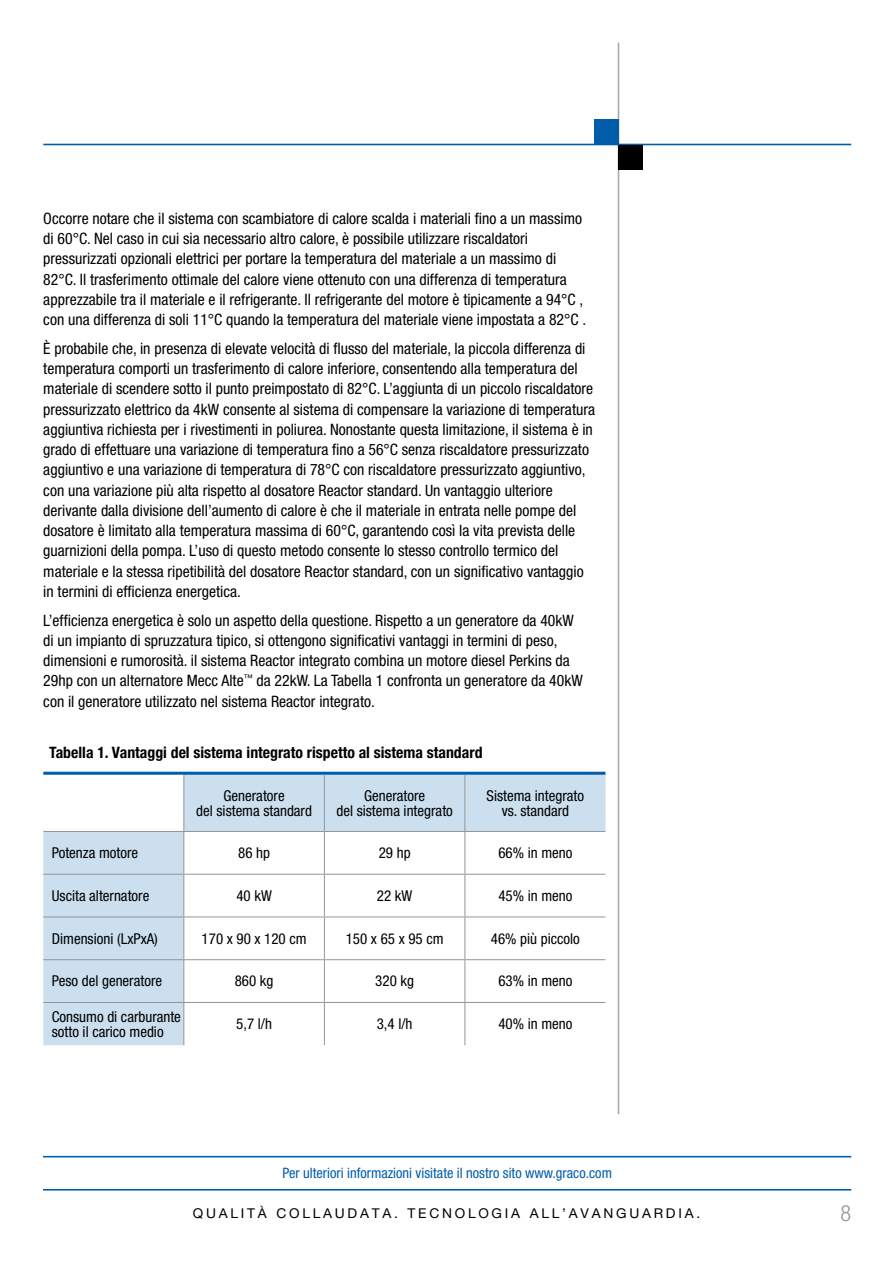
<style>
.page{position:relative;width:893px;height:1263px;background:#fff}
.page>*{position:absolute;margin:0;border:0;box-sizing:border-box;transform-origin:0 0}
.t1{font:300 condensed 22.35px "Helvetica Neue LT Std";color:#939598}
.t2{font:condensed 15.75px/20.2px "Helvetica Neue LT Std";color:#000}
.t3{font:700 condensed 15.75px "Helvetica Neue LT Std";color:#000}
.t4{font:condensed 15px/15px "Helvetica Neue LT Std";color:#000;text-align:center}
.t5{font:condensed 14.4px "Helvetica Neue LT Std";color:#005daa}
.t6{font:13.5px "Helvetica Neue LT Std";letter-spacing:.2em;color:#000}
</style>
<div class="page">
<hr style="left:618px;top:43px;width:1px;height:1071px;background:#a7a9ac">
<hr style="left:43px;top:144px;width:808px;height:1px;background:#005daa">
<div style="left:618px;top:145px;width:24px;height:25px;background:#000"></div>
<div style="left:595px;top:119px;width:24px;height:25px;background:#005daa"></div>
<hr style="left:43px;top:1189px;width:808px;height:1px;background:#005daa">
<hr style="left:43px;top:1156px;width:808px;height:1px;background:#005daa">
<svg style="left:43px;top:775px;width:562px;height:270px"></svg>
<hr style="left:43px;top:831px;width:281px;height:1px;background:#939598">
<hr style="left:465px;top:831px;width:140px;height:1px;background:#939598">
<hr style="left:183px;top:775px;width:1px;height:56px;background:#939598">
<hr style="left:183px;top:832px;width:1px;height:42px;background:#939598">
<hr style="left:183px;top:874px;width:1px;height:42px;background:#939598">
<hr style="left:183px;top:917px;width:1px;height:42px;background:#939598">
<hr style="left:183px;top:960px;width:1px;height:42px;background:#939598">
<hr style="left:183px;top:1003px;width:1px;height:42px;background:#939598">
<hr style="left:43px;top:916px;width:281px;height:1px;background:#939598">
<hr style="left:465px;top:916px;width:140px;height:1px;background:#939598">
<hr style="left:43px;top:959px;width:281px;height:1px;background:#939598">
<hr style="left:465px;top:959px;width:140px;height:1px;background:#939598">
<hr style="left:43px;top:1002px;width:281px;height:1px;background:#939598">
<hr style="left:465px;top:1002px;width:140px;height:1px;background:#939598">
<hr style="left:43px;top:772px;width:562px;height:3px;background:#005daa">
<hr style="left:43px;top:874px;width:281px;height:1px;background:#939598">
<hr style="left:465px;top:874px;width:140px;height:1px;background:#939598">
<hr style="left:324px;top:831px;width:141px;height:1px;background:#939598">
<hr style="left:324px;top:874px;width:141px;height:1px;background:#939598">
<hr style="left:324px;top:916px;width:141px;height:1px;background:#939598">
<hr style="left:324px;top:959px;width:141px;height:1px;background:#939598">
<hr style="left:324px;top:1002px;width:141px;height:1px;background:#939598">
<hr style="left:324px;top:775px;width:1px;height:56px;background:#939598">
<hr style="left:465px;top:775px;width:1px;height:56px;background:#939598">
<hr style="left:324px;top:832px;width:1px;height:42px;background:#939598">
<hr style="left:465px;top:832px;width:1px;height:42px;background:#939598">
<hr style="left:324px;top:874px;width:1px;height:42px;background:#939598">
<hr style="left:465px;top:874px;width:1px;height:42px;background:#939598">
<hr style="left:324px;top:917px;width:1px;height:42px;background:#939598">
<hr style="left:465px;top:917px;width:1px;height:42px;background:#939598">
<hr style="left:324px;top:960px;width:1px;height:42px;background:#939598">
<hr style="left:465px;top:960px;width:1px;height:42px;background:#939598">
<hr style="left:324px;top:1003px;width:1px;height:42px;background:#939598">
<hr style="left:465px;top:1003px;width:1px;height:42px;background:#939598">
<p class="t2" style="left:43px;top:210px;width:544px">Occorre notare che il sistema con scambiatore di calore scalda i materiali fino a un massimo di 60°C. Nel caso in cui sia necessario altro calore, è possibile utilizzare riscaldatori pressurizzati opzionali elettrici per portare la temperatura del materiale a un massimo di 82°C. Il trasferimento ottimale del calore viene ottenuto con una differenza di temperatura apprezzabile tra il materiale e il refrigerante. Il refrigerante del motore è tipicamente a 94°C , con una differenza di soli 11°C quando la temperatura del materiale viene impostata a 82°C .</p>
<p class="t2" style="left:43px;top:340px;width:553px">È probabile che, in presenza di elevate velocità di flusso del materiale, la piccola differenza di temperatura comporti un trasferimento di calore inferiore, consentendo alla temperatura del materiale di scendere sotto il punto preimpostato di 82°C. L’aggiunta di un piccolo riscaldatore pressurizzato elettrico da 4kW consente al sistema di compensare la variazione di temperatura aggiuntiva richiesta per i rivestimenti in poliurea. Nonostante questa limitazione, il sistema è in grado di effettuare una variazione di temperatura fino a 56°C senza riscaldatore pressurizzato aggiuntivo e una variazione di temperatura di 78°C con riscaldatore pressurizzato aggiuntivo, con una variazione più alta rispetto al dosatore Reactor standard. Un vantaggio ulteriore derivante dalla divisione dell’aumento di calore è che il materiale in entrata nelle pompe del dosatore è limitato alla temperatura massima di 60°C, garantendo così la vita prevista delle guarnizioni della pompa. L’uso di questo metodo consente lo stesso controllo termico del materiale e la stessa ripetibilità del dosatore Reactor standard, con un significativo vantaggio in termini di efficienza energetica.</p>
<p class="t2" style="left:43px;top:612px;width:541px">L’efficienza energetica è solo un aspetto della questione. Rispetto a un generatore da 40kW di un impianto di spruzzatura tipico, si ottengono significativi vantaggi in termini di peso, dimensioni e rumorosità. il sistema Reactor integrato combina un motore diesel Perkins da 29hp con un alternatore Mecc Alte<sup>™</sup> da 22kW. La Tabella 1 confronta un generatore da 40kW con il generatore utilizzato nel sistema Reactor integrato.</p>
<p class="t3" style="left:49px;top:746px;width:435px">Tabella 1. Vantaggi del sistema integrato rispetto al sistema standard</p>
<p class="t4" style="left:196px;top:790px;width:117px">Generatore<br>del sistema standard</p>
<p class="t4" style="left:336px;top:790px;width:118px">Generatore<br>del sistema integrato</p>
<p class="t4" style="left:487px;top:790px;width:99px">Sistema integrato vs. standard</p>
<p class="t4" style="left:52px;top:847px;width:88px">Potenza motore</p>
<p class="t4" style="left:238px;top:847px;width:33px">86 hp</p>
<p class="t4" style="left:379px;top:847px;width:33px">29 hp</p>
<p class="t4" style="left:498px;top:847px;width:76px">66% in meno</p>
<p class="t4" style="left:52px;top:890px;width:99px">Uscita alternatore</p>
<p class="t4" style="left:236px;top:890px;width:37px">40 kW</p>
<p class="t4" style="left:377px;top:890px;width:37px">22 kW</p>
<p class="t4" style="left:498px;top:890px;width:76px">45% in meno</p>
<p class="t4" style="left:52px;top:933px;width:108px">Dimensioni (LxPxA)</p>
<p class="t4" style="left:202px;top:933px;width:106px">170 x 90 x 120 cm</p>
<p class="t4" style="left:346px;top:933px;width:99px">150 x 65 x 95 cm</p>
<p class="t4" style="left:491px;top:933px;width:91px">46% più piccolo</p>
<p class="t4" style="left:52px;top:975px;width:112px">Peso del generatore</p>
<p class="t4" style="left:235px;top:975px;width:40px">860 kg</p>
<p class="t4" style="left:375px;top:975px;width:40px">320 kg</p>
<p class="t4" style="left:498px;top:975px;width:76px">63% in meno</p>
<p class="t4" style="left:52px;top:1011px;width:131px;text-align:left">Consumo di carburante sotto il carico medio</p>
<p class="t4" style="left:236px;top:1018px;width:37px">5,7 l/h</p>
<p class="t4" style="left:377px;top:1018px;width:37px">3,4 l/h</p>
<p class="t4" style="left:498px;top:1018px;width:76px">40% in meno</p>
<p class="t5" style="left:283px;top:1168px;width:331px">Per ulteriori informazioni visitate il nostro sito www.graco.com</p>
<p class="t6" style="left:193px;top:1209px;width:509px">QUALITÀ COLLAUDATA. TECNOLOGIA ALL’AVANGUARDIA.</p>
<h1 class="t1" style="left:840px;top:1205px;width:12px">8</h1>
</div>
